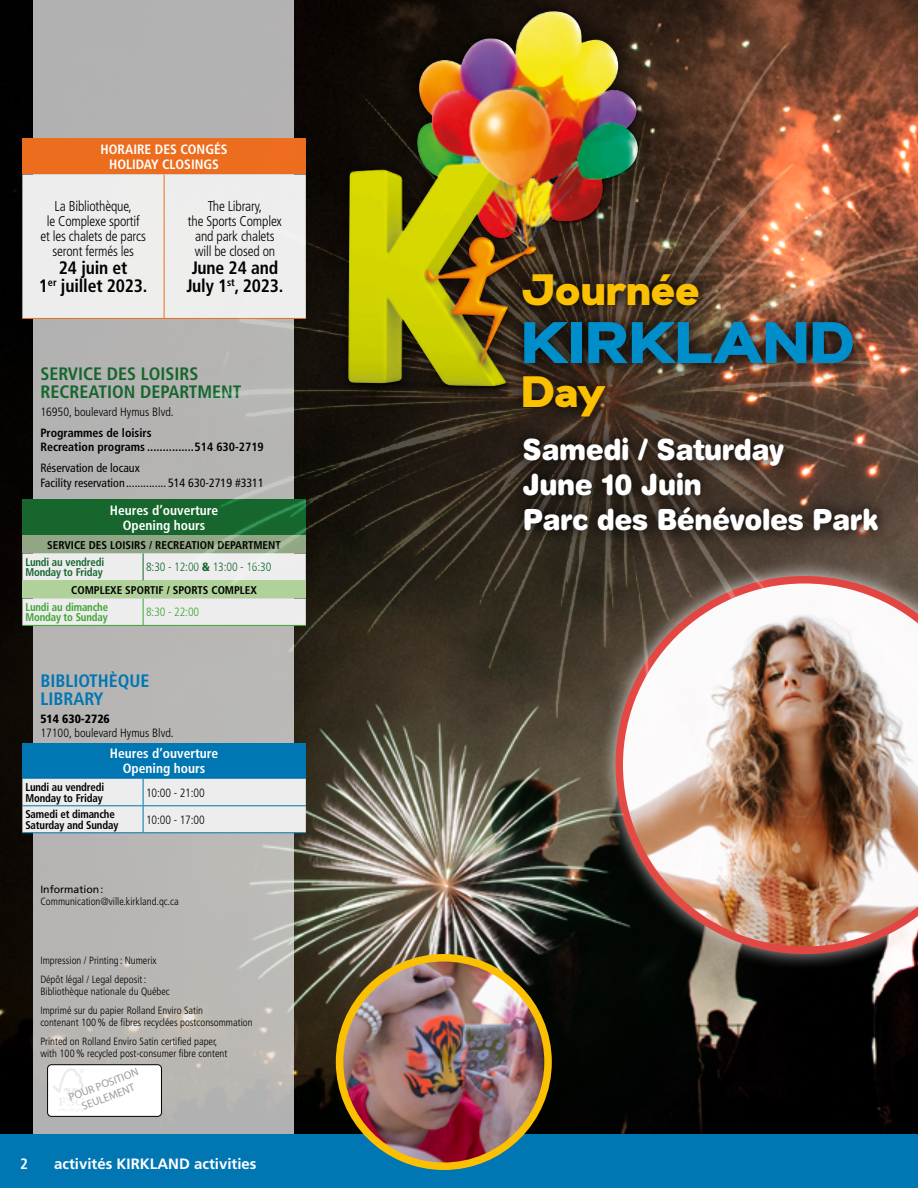
<style>
.page{position:relative;width:918px;height:1188px;background:#fff}
.page>*{position:absolute;margin:0;border:0;box-sizing:border-box;transform-origin:0 0}
.t1{font:58.5px "Gabriel Sans Black";letter-spacing:.02em;color:#008eca}
.t2{font:43.8px "Gabriel Sans Black";letter-spacing:-.01em;color:#fcc002}
.t3{font:900 29.25px/35.1px "Helvetica Rounded";letter-spacing:-.015em;color:#fff;scale:.92 1}
.t4{font:700 condensed 18px/18px "Frutiger LT Std";letter-spacing:-.01em;color:#000;text-align:center}
.t5{font:700 condensed 18px/18px "Frutiger LT Std";color:#16662e}
.t6{font:700 condensed 18px/18px "Frutiger LT Std";color:#0076b3}
.t7{font:700 15px "Frutiger LT Std";color:#fff}
.t8{font:700 condensed 15px "Frutiger LT Std";color:#fff}
.t9{font:300 condensed 14.25px/15px "Frutiger LT Std";letter-spacing:-.01em;color:#000;text-align:center;scale:.96 1}
.t10{font:700 condensed 13.5px/15px "Frutiger LT Std";color:#fff;text-align:center}
.t11{font:300 condensed 12px "Frutiger LT Std";color:#000}
.t12{font:condensed 12px/14.4px "Frutiger LT Std";color:#000}
.t13{font:700 condensed 12px/14.4px "Frutiger LT Std";color:#000}
.t14{font:300 condensed 12px "Frutiger LT Std";letter-spacing:-.01em;color:#16662e}
.t15{font:900 condensed 12px "Frutiger LT Std";color:#000}
.t16{font:300 condensed 12px "Frutiger LT Std";color:#3fa535}
.t17{font:700 condensed 11.25px "Frutiger LT Std";letter-spacing:-.01em;color:#000}
.t18{font:700 condensed 11.25px/10.5px "Frutiger LT Std";letter-spacing:-.01em;color:#000;scale:.96 1}
.t19{font:700 condensed 11.25px/10.5px "Frutiger LT Std";letter-spacing:-.01em;color:#16662e;scale:.96 1}
.t20{font:700 condensed 11.25px/10.5px "Frutiger LT Std";letter-spacing:-.01em;color:#3fa535;scale:.96 1}
.t21{font:11.1px/13.2px "Myriad Pro";color:#9b9b9a;text-align:center}
.t22{font:300 condensed 10.5px/18.8px "Frutiger LT Std";color:#000}
.t23{font:10.5px "Frutiger LT Std";color:#000}
.s1{font-weight:900}
</style>
<div class="page">
<div style="left:598px;top:558px;width:320px;height:520px;background:#fff;opacity:.75"></div>
<img style="left:294px;top:1036px;width:530px;height:98px">
<div style="left:33px;top:0;width:261px;height:1152px;background:#b8b5b2"></div>
<div style="left:48px;top:1065px;width:113px;height:51px;background:#fff;border-radius:4px"></div>
<div style="left:47px;top:1064px;width:115px;height:53px;border:1px solid #000;border-radius:4px"></div>
<svg style="left:53px;top:1068px;width:31px;height:44px"></svg>
<div style="left:0;top:1134px;width:918px;height:54px;background:#0076b3"></div>
<img style="left:0;top:0;width:918px;height:1036px">
<img style="left:340px;top:958px;width:208px;height:208px;border-radius:104px">
<div style="left:336px;top:954px;width:216px;height:216px;border:8px solid #fcc002;border-radius:50%"></div>
<img style="left:320px;top:0;width:343px;height:408px">
<div style="left:332px;top:0;width:321px;height:402px;background:#000;opacity:.75"></div>
<img style="left:348px;top:11px;width:291px;height:375px">
<svg style="left:507px;top:257px;width:387px;height:290px;background:#4c3629"></svg>
<p class="t10" style="left:101px;top:142px;width:129px">HORAIRE DES CONGÉS<br>HOLIDAY CLOSINGS</p>
<h3 class="t9" style="left:40px;top:199px;width:111px">La Bibliothèque,<br>le Complexe sportif et les chalets de parcs seront fermés les</h3>
<h3 class="t4" style="left:39px;top:259px;width:110px">24 juin et<br>1<sup>er</sup> juillet 2023.</h3>
<h3 class="t9" style="left:188px;top:199px;width:99px">The Library,<br>the Sports Complex and park chalets will be closed on</h3>
<h3 class="t4" style="left:186px;top:259px;width:99px;text-align:left">June 24 and<br>July 1<sup>st</sup>, 2023.</h3>
<h3 class="t5" style="left:40px;top:365px;width:203px">SERVICE DES LOISIRS<br>RECREATION DEPARTMENT</h3>
<p class="t11" style="left:40px;top:405px;width:135px">16950, boulevard Hymus Blvd.</p>
<p class="t13" style="left:40px;top:425px;width:225px">Programmes de loisirs<br>Recreation programs ...............514 630-2719</p>
<p class="t12" style="left:40px;top:461px;width:225px">Réservation de locaux<br>Facility reservation.............. 514 630-2719 #3311</p>
<p class="t10" style="left:110px;top:503px;width:110px">Heures d’ouverture<br>Opening hours</p>
<p class="t17" style="left:47px;top:538px;width:235px">SERVICE DES LOISIRS / RECREATION DEPARTMENT</p>
<p class="t19" style="left:25px;top:557px;width:84px">Lundi au vendredi<br>Monday to Friday</p>
<p class="t14" style="left:146px;top:560px;width:127px">8:30 - 12:00 <span class="s1">&amp;</span> 13:00 - 16:30</p>
<p class="t17" style="left:71px;top:583px;width:187px">COMPLEXE SPORTIF / SPORTS COMPLEX</p>
<p class="t20" style="left:25px;top:602px;width:88px">Lundi au dimanche<br>Monday to Sunday</p>
<p class="t16" style="left:146px;top:605px;width:55px">8:30 - 22:00</p>
<h3 class="t6" style="left:40px;top:672px;width:111px">BIBLIOTHÈQUE<br>LIBRARY</h3>
<p class="t15" style="left:40px;top:712px;width:71px">514 630-2726</p>
<p class="t11" style="left:40px;top:726px;width:135px">17100, boulevard Hymus Blvd.</p>
<p class="t10" style="left:110px;top:746px;width:110px">Heures d’ouverture<br>Opening hours</p>
<p class="t18" style="left:25px;top:782px;width:84px">Lundi au vendredi<br>Monday to Friday</p>
<p class="t11" style="left:146px;top:786px;width:60px">10:00 - 21:00</p>
<p class="t18" style="left:25px;top:809px;width:98px">Samedi et dimanche<br>Saturday and Sunday</p>
<p class="t11" style="left:146px;top:813px;width:60px">10:00 - 17:00</p>
<p class="t23" style="left:40px;top:883px;width:65px">Information:</p>
<p class="t22" style="left:40px;top:892px;width:140px">Communication@ville.kirkland.qc.ca</p>
<p class="t22" style="left:40px;top:952px;width:118px">Impression / Printing : Numerix<br>Dépôt légal / Legal deposit:</p>
<p class="t22" style="left:40px;top:982px;width:164px">Bibliothèque nationale du Québec<br>Imprimé sur du papier Rolland Enviro Satin</p>
<p class="t22" style="left:40px;top:1013px;width:214px">contenant 100% de fibres recyclées postconsommation<br>Printed on Rolland Enviro Satin certified paper,</p>
<p class="t22" style="left:40px;top:1044px;width:188px">with 100% recycled post-consumer fibre content</p>
<p class="t21" style="left:67px;top:1091px;width:75px;rotate:-21deg">POUR POSITION<br>SEULEMENT</p>
<h3 class="t8" style="left:20px;top:1155px;width:9px">2</h3>
<h3 class="t7" style="left:54px;top:1155px;width:204px">activités KIRKLAND activities</h3>
<h2 class="t2" style="left:522px;top:263px;width:181px">Journée</h2>
<h1 class="t1" style="left:522px;top:307px;width:335px">KIRKLAND</h1>
<h2 class="t2" style="left:522px;top:365px;width:85px">Day</h2>
<h3 class="t3" style="left:522px;top:431px;width:388px">Samedi / Saturday<br>June 10 Juin<br>Parc des Bénévoles Park</h3>
</div>
